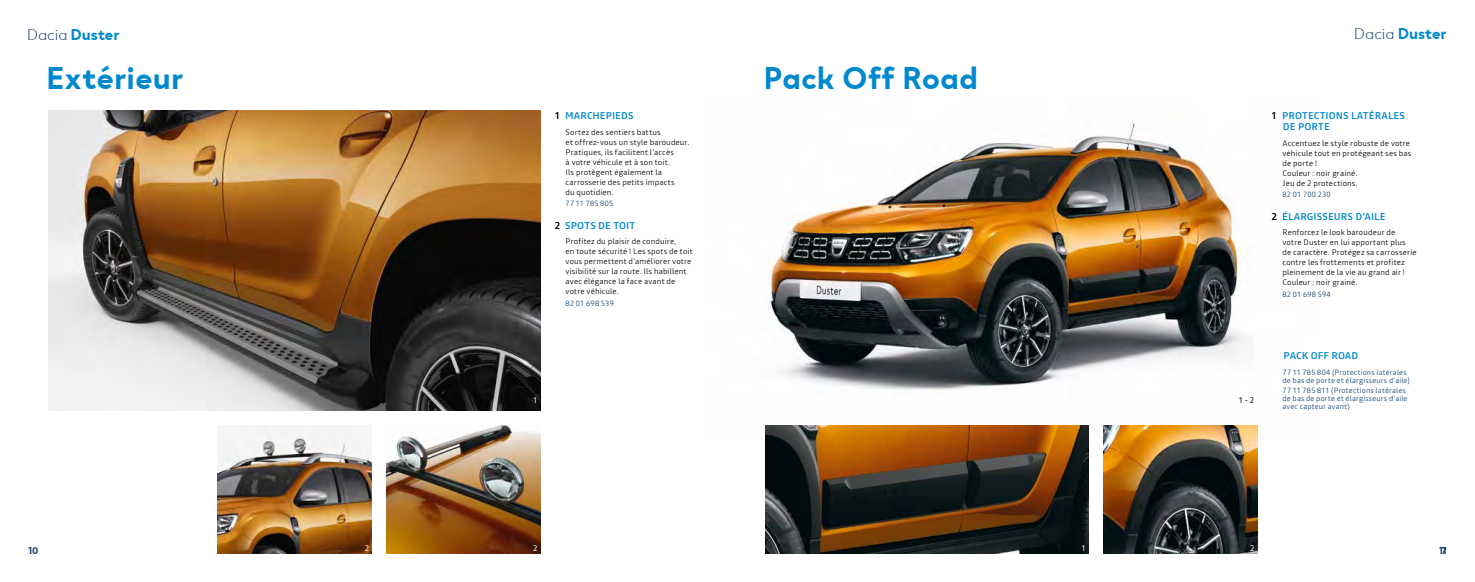
<style>
.page{position:relative;width:1475px;height:582px;background:#fff}
.page>*{position:absolute;margin:0;border:0;box-sizing:border-box;transform-origin:0 0}
.t1{font:700 32px "Dacia Spirit";letter-spacing:.01em;color:#0089cd}
.t2{font:700 16px "Dacia Spirit";letter-spacing:-.005em;color:#0089cd}
.t3{font:500 10px/11px "Read";letter-spacing:.005em;color:#0089cd}
.t4{font:700 10px "Dacia Spirit";color:#12406e}
.t5{font:300 8px/10px "Read";letter-spacing:.015em;color:#000}
.t6{font:8px "Read";color:#fff}
.t7{font:8px "Read";color:#000}
.t8{font:300 7.5px/8px "Read";letter-spacing:.025em;color:#12406e}
.s1{font-weight:300;color:#12406e}
.s2{color:#000}
</style>
<div class="page">
<img style="left:49px;top:111px;width:491px;height:299px">
<img style="left:769px;top:123px;width:489px;height:316px">
<img style="left:386px;top:425px;width:154px;height:128px">
<img style="left:765px;top:425px;width:323px;height:128px">
<img style="left:1102px;top:425px;width:155px;height:128px">
<img style="left:217px;top:425px;width:155px;height:128px">
<h2 class="t2" style="left:27px;top:25px;width:94px"><span class="s1">Dacia</span> Duster</h2>
<h1 class="t1" style="left:46px;top:59px;width:139px">Extérieur</h1>
<h1 class="t1" style="left:763px;top:59px;width:216px">Pack Off Road</h1>
<p class="t3" style="left:554px;top:110px;width:80px"><span class="s2">1</span> MARCHEPIEDS</p>
<p class="t5" style="left:565px;top:126px;width:125px">Sortez des sentiers battus<br>et offrez-vous un style baroudeur.<br>Pratiques, ils facilitent l’accès<br>à votre véhicule et à son toit.<br>Ils protègent également la carrosserie des petits impacts<br>du quotidien.</p>
<p class="t8" style="left:565px;top:199px;width:49px">77 11 785 805</p>
<p class="t3" style="left:554px;top:219px;width:82px"><span class="s2">2</span> SPOTS DE TOIT</p>
<p class="t5" style="left:565px;top:236px;width:129px">Profitez du plaisir de conduire,<br>en toute sécurité ! Les spots de toit vous permettent d’améliorer votre visibilité sur la route. Ils habillent avec élégance la face avant de votre véhicule.</p>
<p class="t8" style="left:565px;top:299px;width:50px">82 01 698 539</p>
<p class="t6" style="left:533px;top:394px;width:6px">1</p>
<p class="t7" style="left:1238px;top:394px;width:17px">1 - 2</p>
<h2 class="t2" style="left:1353px;top:24px;width:94px"><span class="s1">Dacia</span> Duster</h2>
<p class="t3" style="left:1282px;top:110px;width:123px;text-indent:-11px"><span class="s2">1</span> PROTECTIONS LATÉRALES<br>DE PORTE</p>
<p class="t5" style="left:1282px;top:137px;width:130px">Accentuez le style robuste de votre véhicule tout en protégeant ses bas de porte !<br>Couleur : noir grainé.<br>Jeu de 2 protections.</p>
<p class="t8" style="left:1282px;top:190px;width:50px">82 01 700 230</p>
<p class="t3" style="left:1271px;top:210px;width:115px"><span class="s2">2</span> ÉLARGISSEURS D’AILE</p>
<p class="t5" style="left:1282px;top:227px;width:136px">Renforcez le look baroudeur de<br>votre Duster en lui apportant plus<br>de caractère. Protégez sa carrosserie contre les frottements et profitez pleinement de la vie au grand air !<br>Couleur : noir grainé.</p>
<p class="t8" style="left:1282px;top:290px;width:50px">82 01 698 594</p>
<p class="t3" style="left:1283px;top:350px;width:76px">PACK OFF ROAD</p>
<p class="t8" style="left:1282px;top:368px;width:129px">77 11 785 804 (Protections latérales de bas de porte et élargisseurs d’aile)</p>
<p class="t8" style="left:1282px;top:386px;width:126px">77 11 785 811 (Protections latérales de bas de porte et élargisseurs d’aile avec capteur avant)</p>
<p class="t6" style="left:364px;top:541px;width:6px">2</p>
<p class="t6" style="left:533px;top:541px;width:6px">2</p>
<p class="t6" style="left:1081px;top:541px;width:6px">1</p>
<p class="t6" style="left:1249px;top:541px;width:6px">2</p>
<p class="t4" style="left:28px;top:543px;width:12px">10</p>
<p class="t4" style="left:1438px;top:543px;width:9px">11</p>
<p class="t4" style="left:1441px;top:543px;width:7px">7</p>
</div>
